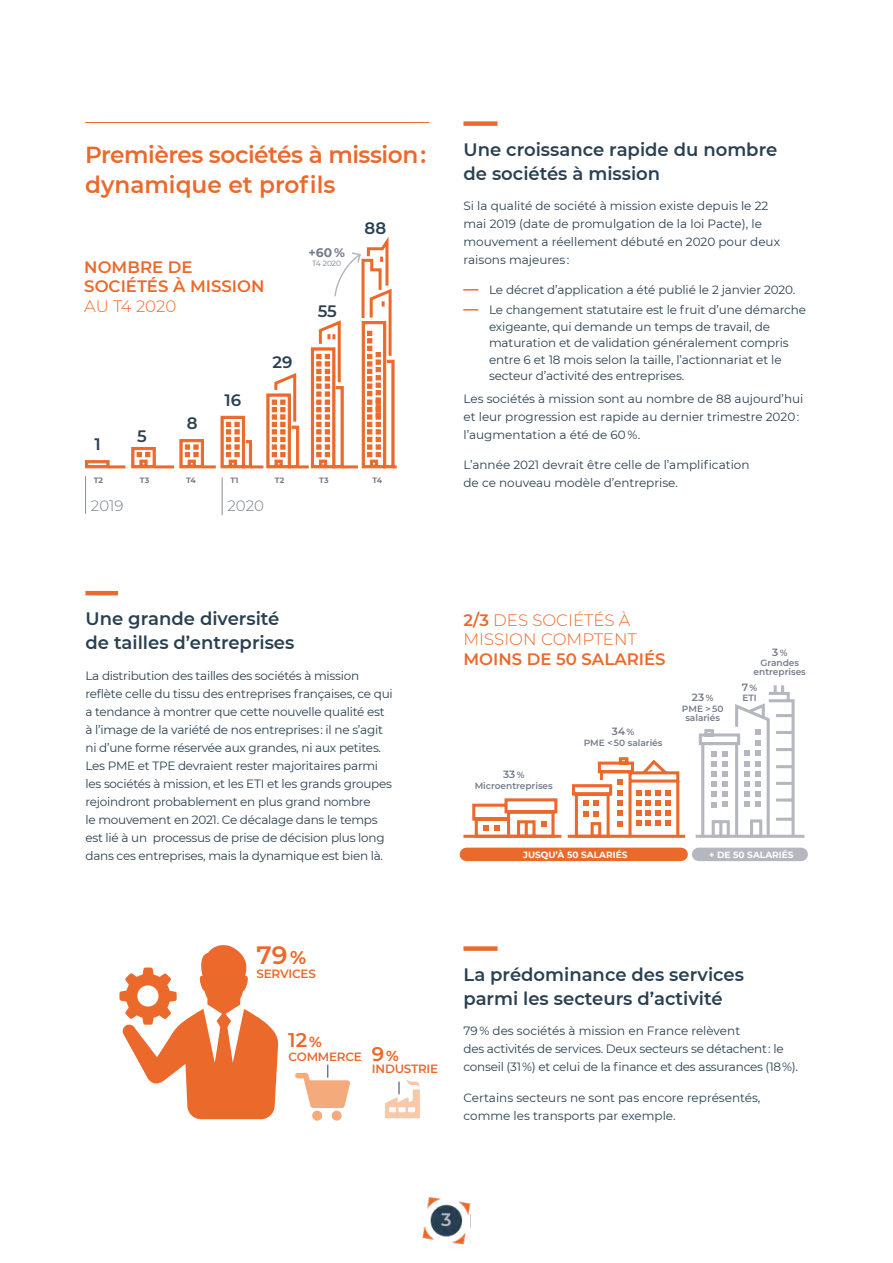
<style>
.page{position:relative;width:893px;height:1263px;background:#fff}
.page>*{position:absolute;margin:0;border:0;box-sizing:border-box;transform-origin:0 0}
.t1{font:600 25.05px "Montserrat";color:#eb692a}
.t2{font:600 23.25px/30px "Montserrat";letter-spacing:-.02em;color:#eb692a}
.t3{font:600 19.8px "Montserrat";color:#eb692a}
.t4{font:600 18px/24px "Montserrat";color:#294051}
.t5{font:600 18px "Montserrat";color:#b5b7c0}
.t6{font:600 16.5px/19.5px "Montserrat";color:#eb692a}
.t7{font:300 16.5px/19.8px "Montserrat";color:#eb692a}
.t8{font:600 16.5px "Montserrat";color:#294051}
.t9{font:300 15px "Montserrat";letter-spacing:-.005em;color:#747b89}
.t10{font:700 12.3px "Montserrat";color:#747b89}
.t11{font:12px/18px "Montserrat";letter-spacing:-.015em;color:#294051}
.t12{font:600 12px "Montserrat";letter-spacing:-.02em;color:#eb692a}
.t13{font:600 10.5px "Montserrat";color:#747b89}
.t14{font:600 9px/9px "Montserrat";color:#747b89;text-align:center}
.t15{font:700 9px "Montserrat";color:#fff}
.t16{font:700 7.8px "Montserrat";letter-spacing:.01em;color:#747b89}
.t17{font:7.5px "Montserrat";letter-spacing:-.005em;color:#747b89}
.s1{font-weight:700;font-size:15px;color:#eb692a}
.s2{font-weight:600}
.s3{font-size:9px}
.s4{font-weight:700;font-size:18.3px}
.s5{font-weight:700;font-size:14.4px}
</style>
<div class="page">
<img style="left:422px;top:1197px;width:48px;height:48px">
<div style="left:463px;top:121px;width:34px;height:5px;background:#eb692a"></div>
<div style="left:463px;top:946px;width:34px;height:5px;background:#eb692a"></div>
<div style="left:466px;top:848px;width:215px;height:13px;background:#eb692a"></div>
<div style="left:699px;top:848px;width:102px;height:13px;background:#b5b7c0"></div>
<hr style="left:85px;top:591px;width:33px;height:4px;background:#eb692a">
<hr style="left:222px;top:477px;width:1px;height:38px;background:#888e9a">
<hr style="left:85px;top:476px;width:1px;height:38px;background:#888e9a">
<hr style="left:108px;top:465px;width:17px;height:3px;background:#eb692a">
<hr style="left:155px;top:465px;width:19px;height:3px;background:#eb692a">
<svg style="left:85px;top:460px;width:25px;height:9px"></svg>
<svg style="left:131px;top:447px;width:25px;height:22px"></svg>
<svg style="left:179px;top:237px;width:218px;height:232px"></svg>
<hr style="left:85px;top:122px;width:344px;height:1px;background:#eb692a">
<hr style="left:568px;top:835px;width:117px;height:3px;background:#eb692a">
<hr style="left:463px;top:835px;width:98px;height:3px;background:#eb692a">
<hr style="left:696px;top:835px;width:108px;height:3px;background:#b5b7c0">
<svg style="left:119px;top:945px;width:159px;height:174px"></svg>
<svg style="left:385px;top:1079px;width:35px;height:39px"></svg>
<svg style="left:295px;top:1065px;width:55px;height:43px"></svg>
<div style="left:312px;top:1111px;width:10px;height:10px;background:#f5aa7c;border-radius:50%"></div>
<div style="left:332px;top:1111px;width:10px;height:10px;background:#f5aa7c;border-radius:50%"></div>
<svg style="left:697px;top:685px;width:99px;height:153px"></svg>
<svg style="left:471px;top:798px;width:88px;height:40px"></svg>
<svg style="left:570px;top:757px;width:111px;height:81px"></svg>
<h2 class="t2" style="left:85px;top:139px;width:343px">Premières sociétés à mission : dynamique et profils</h2>
<h3 class="t6" style="left:84px;top:256px;width:182px">NOMBRE DE<br>SOCIÉTÉS À MISSION</h3>
<h3 class="t7" style="left:84px;top:295px;width:93px">AU T4 2020</h3>
<h3 class="t8" style="left:95px;top:432px;width:8px">1</h3>
<h3 class="t8" style="left:137px;top:425px;width:11px">5</h3>
<h3 class="t8" style="left:187px;top:411px;width:12px">8</h3>
<h3 class="t8" style="left:224px;top:388px;width:18px">16</h3>
<h3 class="t8" style="left:272px;top:351px;width:21px">29</h3>
<p class="t10" style="left:308px;top:243px;width:38px">+60 %</p>
<p class="t17" style="left:312px;top:258px;width:30px">T4 2020</p>
<h3 class="t8" style="left:318px;top:299px;width:21px">55</h3>
<h3 class="t8" style="left:365px;top:217px;width:23px">88</h3>
<p class="t16" style="left:94px;top:475px;width:11px">T2</p>
<p class="t16" style="left:140px;top:475px;width:11px">T3</p>
<p class="t16" style="left:186px;top:475px;width:11px">T4</p>
<p class="t16" style="left:230px;top:475px;width:10px">T1</p>
<p class="t16" style="left:275px;top:475px;width:11px">T2</p>
<p class="t16" style="left:319px;top:475px;width:11px">T3</p>
<p class="t16" style="left:373px;top:475px;width:11px">T4</p>
<p class="t9" style="left:91px;top:496px;width:34px">2019</p>
<p class="t9" style="left:228px;top:495px;width:38px">2020</p>
<h3 class="t4" style="left:463px;top:136px;width:315px">Une croissance rapide du nombre de sociétés à mission</h3>
<p class="t11" style="left:463px;top:197px;width:318px">Si la qualité de société à mission existe depuis le 22 mai 2019 (date de promulgation de la loi Pacte), le mouvement a réellement débuté en 2020 pour deux raisons majeures :</p>
<p class="t11" style="left:463px;top:280px;width:333px"><span class="s1">—</span> Le décret d’application a été publié le 2 janvier 2020.</p>
<p class="t11" style="left:489px;top:301px;width:318px;line-height:16.5px;text-indent:-26px"><span class="s1">—</span> Le changement statutaire est le fruit d’une démarche exigeante, qui demande un temps de travail, de maturation et de validation généralement compris entre 6 et 18 mois selon la taille, l’actionnariat et le secteur d’activité des entreprises.</p>
<p class="t11" style="left:463px;top:389px;width:341px">Les sociétés à mission sont au nombre de 88 aujourd’hui et leur progression est rapide au dernier trimestre 2020 : l’augmentation a été de 60 %.</p>
<p class="t11" style="left:463px;top:456px;width:288px">L’année 2021 devrait être celle de l’amplification de ce nouveau modèle d’entreprise.</p>
<h3 class="t4" style="left:85px;top:606px;width:210px">Une grande diversité de tailles d’entreprises</h3>
<p class="t11" style="left:85px;top:666px;width:309px">La distribution des tailles des sociétés à mission reflète celle du tissu des entreprises françaises, ce qui a tendance à montrer que cette nouvelle qualité est à l’image de la variété de nos entreprises : il ne s’agit ni d’une forme réservée aux grandes, ni aux petites.<br>Les PME et TPE devraient rester majoritaires parmi les sociétés à mission, et les ETI et les grands groupes rejoindront probablement en plus grand nombre<br>le mouvement en 2021. Ce décalage dans le temps est lié à un processus de prise de décision plus long dans ces entreprises, mais la dynamique est bien là.</p>
<h3 class="t7" style="left:463px;top:609px;width:175px"><span class="s2">2/3</span> DES SOCIÉTÉS À<br>MISSION COMPTENT</h3>
<h3 class="t6" style="left:463px;top:649px;width:204px">MOINS DE 50 SALARIÉS</h3>
<p class="t13" style="left:503px;top:766px;width:23px">33 <span class="s3">%</span></p>
<p class="t14" style="left:475px;top:780px;width:80px">Microentreprises</p>
<p class="t13" style="left:612px;top:724px;width:24px">34 <span class="s3">%</span></p>
<p class="t14" style="left:584px;top:738px;width:80px">PME &lt; 50 salariés</p>
<p class="t13" style="left:692px;top:690px;width:23px">23 <span class="s3">%</span></p>
<p class="t14" style="left:682px;top:703px;width:43px">PME &gt; 50 salariés</p>
<p class="t13" style="left:772px;top:644px;width:17px">3 <span class="s3">%</span></p>
<p class="t14" style="left:754px;top:658px;width:54px">Grandes entreprises</p>
<p class="t13" style="left:742px;top:679px;width:17px">7 <span class="s3">%</span></p>
<p class="t14" style="left:742px;top:693px;width:16px">ETI</p>
<p class="t15" style="left:523px;top:848px;width:106px">JUSQU’À 50 SALARIÉS</p>
<p class="t15" style="left:709px;top:848px;width:86px">+ DE 50 SALARIÉS</p>
<h1 class="t1" style="left:256px;top:937px;width:51px">79 <span class="s4">%</span></h1>
<p class="t12" style="left:256px;top:965px;width:61px">SERVICES</p>
<h3 class="t3" style="left:288px;top:1026px;width:35px">12 <span class="s5">%</span></h3>
<p class="t12" style="left:289px;top:1048px;width:75px">COMMERCE</p>
<h3 class="t3" style="left:372px;top:1040px;width:29px">9 <span class="s5">%</span></h3>
<p class="t12" style="left:372px;top:1060px;width:68px">INDUSTRIE</p>
<h3 class="t4" style="left:463px;top:961px;width:282px">La prédominance des services parmi les secteurs d’activité</h3>
<p class="t11" style="left:463px;top:1022px;width:336px">79 % des sociétés à mission en France relèvent<br>des activités de services. Deux secteurs se détachent : le conseil (31 %) et celui de la finance et des assurances (18 %).</p>
<p class="t11" style="left:463px;top:1088px;width:298px">Certains secteurs ne sont pas encore représentés, comme les transports par exemple.</p>
<h3 class="t5" style="left:441px;top:1207px;width:12px">3</h3>
</div>
